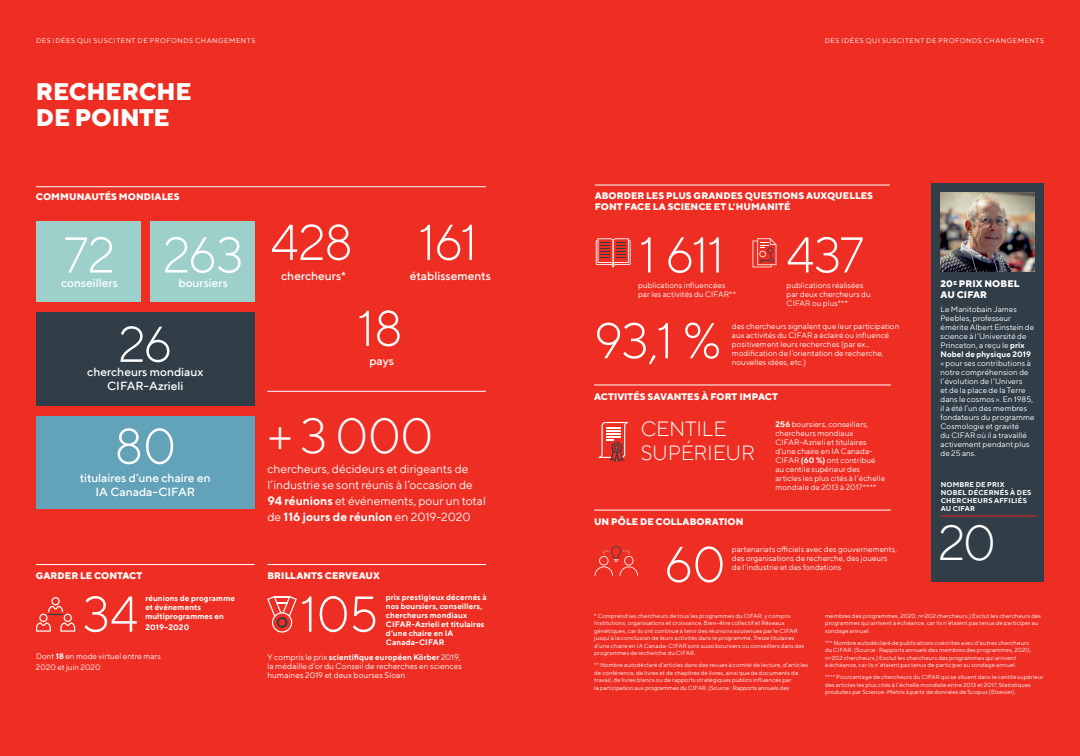
<style>
.page{position:relative;width:1080px;height:756px;background:#ee2e22}
.page>*{position:absolute;margin:0;border:0;box-sizing:border-box;transform-origin:0 0}
.Infographic_text{font:300 50.2px "TT Norms";letter-spacing:-.02em;color:#fff}
.Infographic_text-2{font:300 50px "TT Norms";color:#fff}
.t1{font:800 24px/26px "TT Norms";letter-spacing:-.01em;color:#fff}
.t2{font:300 21px/23.4px "TT Norms";letter-spacing:-.01em;color:#fff}
.Infographic_text-3{font:12px/16px "TT Norms";letter-spacing:-.005em;color:#fff}
.Infographic_text-4{font:500 12px/14px "TT Norms";letter-spacing:-.005em;color:#fff;text-align:center}
.Stats_H2{font:800 9.5px/11px "TT Norms";letter-spacing:.005em;color:#fff}
.BODY{font:8.2px/9px "TT Norms";letter-spacing:.005em;color:#fff}
.BODY-2{font:8px/9px "TT Norms";letter-spacing:.005em;color:#fff}
.BODY-3{font:700 8px/9px "TT Norms";letter-spacing:.01em;color:#fff}
.Folio{font:7px "TT Norms";letter-spacing:.075em;color:#fff}
.t3{font:700 7px/8px "TT Norms";letter-spacing:.025em;color:#fff}
.t4{font:6px/7.5px "TT Norms";letter-spacing:.015em;color:#fff}
.s1{font-weight:700}
.s2{font-weight:400;font-size:8.2px}
</style>
<div class="page">
<div style="left:932px;top:183px;width:112px;height:399px;background:#313e48"></div>
<img style="left:940px;top:192px;width:95px;height:80px">
<hr style="left:36px;top:564px;width:219px;height:1px;background:#fff">
<hr style="left:595px;top:185px;width:295px;height:1px;background:#fff">
<hr style="left:594px;top:385px;width:297px;height:1px;background:#fff">
<hr style="left:267px;top:564px;width:219px;height:1px;background:#fff">
<hr style="left:594px;top:510px;width:297px;height:1px;background:#fff">
<hr style="left:940px;top:516px;width:96px;height:1px;background:#e72419">
<svg style="left:36px;top:597px;width:39px;height:35px"></svg>
<hr style="left:36px;top:186px;width:450px;height:1px;background:#fff">
<hr style="left:267px;top:391px;width:219px;height:1px;background:#fff">
<svg style="left:753px;top:238px;width:23px;height:29px"></svg>
<svg style="left:599px;top:422px;width:29px;height:40px"></svg>
<div style="left:36px;top:221px;width:104px;height:81px;background:#9dd0cb"></div>
<svg style="left:595px;top:546px;width:43px;height:30px"></svg>
<div style="left:150px;top:221px;width:105px;height:81px;background:#9dd0cb"></div>
<svg style="left:267px;top:596px;width:30px;height:37px"></svg>
<svg style="left:596px;top:238px;width:35px;height:29px"></svg>
<div style="left:36px;top:416px;width:219px;height:92px;background:#63a3b9"></div>
<div style="left:36px;top:312px;width:219px;height:93px;background:#313e48"></div>
<p class="Folio" style="left:36px;top:36px;width:221px">DES IDÉES QUI SUSCITENT DE PROFONDS CHANGEMENTS</p>
<p class="Folio" style="left:825px;top:36px;width:221px">DES IDÉES QUI SUSCITENT DE PROFONDS CHANGEMENTS</p>
<h1 class="t1" style="left:36px;top:78px;width:157px">RECHERCHE<br>DE POINTE</h1>
<p class="Stats_H2" style="left:36px;top:191px;width:145px">COMMUNAUTÉS MONDIALES</p>
<p class="Stats_H2" style="left:595px;top:190px;width:280px">ABORDER LES PLUS GRANDES QUESTIONS AUXQUELLES<br>FONT FACE LA SCIENCE ET L’HUMANITÉ</p>
<p class="Infographic_text" style="left:64px;top:224px;width:52px">72</p>
<p class="Infographic_text-4" style="left:61px;top:275px;width:58px">conseillers</p>
<p class="Infographic_text" style="left:163px;top:224px;width:82px">263</p>
<p class="Infographic_text-4" style="left:178px;top:276px;width:51px">boursiers</p>
<p class="Infographic_text" style="left:118px;top:313px;width:56px">26</p>
<p class="Infographic_text-4" style="left:107px;top:378px;width:78px">CIFAR-Azrieli</p>
<p class="Infographic_text-4" style="left:87px;top:364px;width:118px">chercheurs mondiaux</p>
<p class="Infographic_text" style="left:114px;top:415px;width:64px">80</p>
<p class="Infographic_text-4" style="left:80px;top:471px;width:132px">titulaires d’une chaire en<br>IA Canada-CIFAR</p>
<p class="Stats_H2" style="left:36px;top:570px;width:108px">GARDER LE CONTACT</p>
<p class="Infographic_text" style="left:271px;top:211px;width:84px">428</p>
<p class="Infographic_text" style="left:418px;top:211px;width:61px">161</p>
<p class="Infographic_text-4" style="left:281px;top:269px;width:66px">chercheurs*</p>
<p class="Infographic_text-4" style="left:410px;top:269px;width:83px">établissements</p>
<p class="Infographic_text" style="left:357px;top:298px;width:47px">18</p>
<p class="Infographic_text-4" style="left:369px;top:354px;width:26px">pays</p>
<p class="Infographic_text-2" style="left:267px;top:404px;width:168px">+ 3 000</p>
<p class="Infographic_text-3" style="left:267px;top:461px;width:220px">chercheurs, décideurs et dirigeants de l’industrie se sont réunis à l’occasion de <span class="s1">94 réunions</span> et événements, pour un total de <span class="s1">116 jours de réunion</span> en 2019-2020</p>
<p class="Stats_H2" style="left:267px;top:570px;width:114px">BRILLANTS CERVEAUX</p>
<p class="Infographic_text" style="left:639px;top:224px;width:87px">1 611</p>
<p class="Infographic_text" style="left:787px;top:224px;width:79px">437</p>
<p class="BODY-2" style="left:638px;top:281px;width:99px">publications influencées par les activités du CIFAR**</p>
<p class="BODY-2" style="left:787px;top:281px;width:86px">publications réalisées par deux chercheurs du<br>CIFAR ou plus***</p>
<p class="BODY-2" style="left:732px;top:321px;width:169px">des chercheurs signalent que leur participation aux activités du CIFAR a éclairé ou influencé positivement leurs recherches (par ex., modification de l’orientation de recherche, nouvelles idées, etc.)</p>
<p class="Infographic_text" style="left:594px;top:310px;width:129px">93,1 %</p>
<p class="Stats_H2" style="left:594px;top:391px;width:186px">ACTIVITÉS SAVANTES À FORT IMPACT</p>
<p class="t2" style="left:641px;top:417px;width:116px">CENTILE<br>SUPÉRIEUR</p>
<p class="BODY-2" style="left:775px;top:419px;width:111px"><span class="s1">256</span> boursiers, conseillers, chercheurs mondiaux<br>CIFAR-Azrieli et titulaires d’une chaire en IA Canada-<br>CIFAR <span class="s1">(60 %)</span> ont contribué au centile supérieur des articles les plus cités à l’échelle mondiale de 2013 à 2017****</p>
<p class="Stats_H2" style="left:594px;top:516px;width:151px">UN PÔLE DE COLLABORATION</p>
<p class="Infographic_text" style="left:664px;top:534px;width:63px">60</p>
<p class="BODY-2" style="left:732px;top:545px;width:167px">partenariats officiels avec des gouvernements, des organisations de recherche, des joueurs de l’industrie et des fondations</p>
<p class="Stats_H2" style="left:940px;top:278px;width:81px">20<sup>E</sup> PRIX NOBEL<br>AU CIFAR</p>
<p class="BODY-2" style="left:940px;top:304px;width:96px">Le Manitobain James<br>Peebles, professeur émérite Albert Einstein de science à l’Université de<br>Princeton, a reçu le <span class="s1">prix<br>Nobel de physique 2019 </span>« pour ses contributions à notre compréhension de l’évolution de l’Univers<br>et de la place de la Terre dans le cosmos ». En 1985, il a été l’un des membres fondateurs du programme<br>Cosmologie et gravité<br>du CIFAR où il a travaillé activement pendant plus de 25 ans.</p>
<p class="t3" style="left:941px;top:480px;width:92px">NOMBRE DE PRIX<br>NOBEL DÉCERNÉS À DES<br>CHERCHEURS AFFILIÉS<br>AU CIFAR</p>
<p class="Infographic_text-2" style="left:938px;top:512px;width:60px">20</p>
<p class="Infographic_text" style="left:83px;top:583px;width:57px">34</p>
<p class="BODY-3" style="left:145px;top:593px;width:91px">réunions de programme et événements multiprogrammes en</p>
<p class="BODY-3" style="left:145px;top:622px;width:46px">2019–2020</p>
<p class="Infographic_text" style="left:300px;top:583px;width:80px">105</p>
<p class="BODY-3" style="left:386px;top:592px;width:102px">prix prestigieux décernés à nos boursiers, conseillers, chercheurs mondiaux<br>CIFAR-Azrieli et titulaires d’une chaire en IA<br>Canada-CIFAR</p>
<p class="BODY-2" style="left:36px;top:651px;width:126px;line-height:10.8px">Dont <span class="s1">18</span> en mode virtuel entre mars<br>2020 et juin 2020</p>
<p class="BODY-3" style="left:267px;top:652px;width:194px"><span class="s2">Y compris le prix</span> scientifique européen Körber <span class="s2">2019,</span></p>
<p class="BODY" style="left:267px;top:661px;width:196px">la médaille d’or du Conseil de recherches en sciences humaines 2019 et deux bourses Sloan</p>
<p class="t4" style="left:594px;top:612px;width:212px">* Comprend les chercheurs de tous les programmes du CIFAR, y compris Institutions, organisations et croissance, Bien-être collectif et Réseaux génétiques, car ils ont continué à tenir des réunions soutenues par le CIFAR jusqu’à la conclusion de leurs activités dans le programme. Treize titulaires d’une chaire en IA Canada-CIFAR sont aussi boursiers ou conseillers dans des programmes de recherche du CIFAR.</p>
<p class="t4" style="left:594px;top:661px;width:215px">** Nombre autodéclaré d’articles dans des revues à comité de lecture, d’articles de conférence, de livres et de chapitres de livres, ainsi que de documents de travail, de livres blancs ou de rapports stratégiques publics influencés par<br>la participation aux programmes du CIFAR. (Source : Rapports annuels des</p>
<p class="t4" style="left:825px;top:612px;width:218px">membres des programmes, 2020, n=202 chercheurs.) Exclut les chercheurs des programmes qui arrivent à échéance, car ils n’étaient pas tenus de participer au sondage annuel.</p>
<p class="t4" style="left:825px;top:639px;width:208px">*** Nombre autodéclaré de publications coécrites avec d’autres chercheurs du CIFAR. (Source : Rapports annuels des membres des programmes, 2020, n=202 chercheurs.) Exclut les chercheurs des programmes qui arrivent<br>à échéance, car ils n’étaient pas tenus de participer au sondage annuel.</p>
<p class="t4" style="left:825px;top:673px;width:220px">**** Pourcentage de chercheurs du CIFAR qui se situent dans le centile supérieur des articles les plus cités à l’échelle mondiale entre 2013 et 2017. Statistiques produites par Science-Metrix à partir de données de Scopus (Elsevier).</p>
</div>
